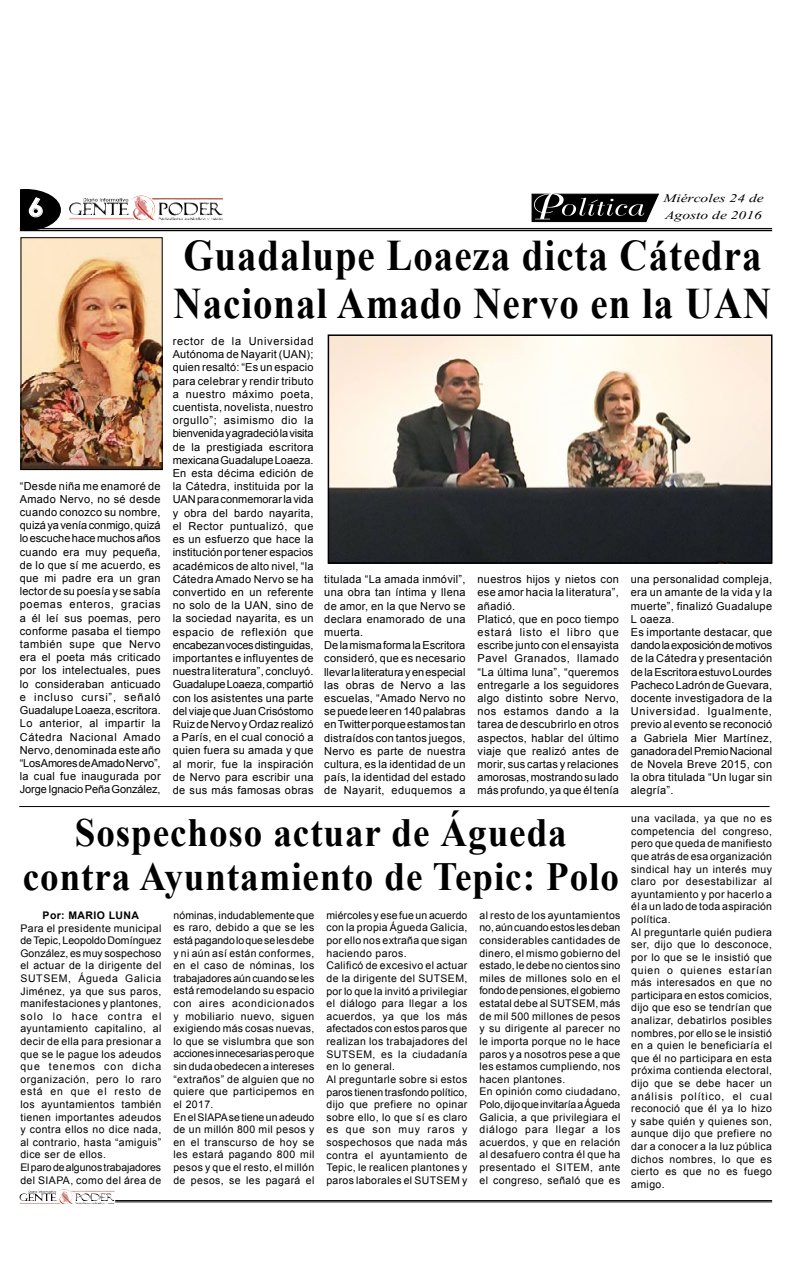
<style>
.page{position:relative;width:792px;height:1276px;background:#fff}
.page>*{position:absolute;margin:0;border:0;box-sizing:border-box;transform-origin:0 0}
.t1{font:700 43.6px/48px "Times New Roman";letter-spacing:.025em;color:#000;scale:.89 1}
.t2{font:700 40px/44px "Times New Roman";letter-spacing:.025em;color:#000;text-align:center;scale:.93 1}
.t3{font:700 25.2px "Century Gothic";color:#fff;scale:1.14 1}
.t4{font:14.6px "Vijaya";color:#000;scale:1.32 1}
.t5{font:11px/13.2px "Arial";letter-spacing:.025em;color:#000}
.t6{font:10.5px/12.6px "Arial";letter-spacing:.04em;color:#000}
.t7{font:700 10.5px "Arial";letter-spacing:.04em;color:#000}
</style>
<div class="page">
<img style="left:58px;top:1189px;width:14px;height:12px">
<img style="left:131px;top:196px;width:23px;height:20px">
<hr style="left:115px;top:1200px;width:657px;height:1px;background:#000">
<hr style="left:115px;top:1201px;width:657px;height:1px;background:#000">
<svg style="left:20px;top:189px;width:41px;height:41px;background:#343434"></svg>
<hr style="left:20px;top:228px;width:752px;height:1px;background:#000">
<hr style="left:20px;top:230px;width:752px;height:1px;background:#000">
<img style="left:331px;top:337px;width:439px;height:224px">
<div style="left:328px;top:334px;width:445px;height:230px;border:2px solid #000"></div>
<hr style="left:20px;top:806px;width:749px;height:1px;background:#000">
<svg style="left:531px;top:193px;width:128px;height:30px;background:#3c3c3c"></svg>
<img style="left:22px;top:239px;width:139px;height:229px">
<div style="left:20px;top:237px;width:143px;height:233px;border:1px solid #000"></div>
<h3 class="t3" style="left:28px;top:188px;width:16px">6</h3>
<p class="t5" style="left:20px;top:479px;width:142px;text-align:justify">“Desde niña me enamoré de Amado Nervo, no sé desde cuando conozco su nombre, quizá ya venía conmigo, quizá lo escuche hace muchos años cuando era muy pequeña, de lo que sí me acuerdo, es que mi padre era un gran lector de su poesía y se sabía poemas enteros, gracias a él leí sus poemas, pero conforme pasaba el tiempo también supe que Nervo era el poeta más criticado por los intelectuales, pues lo consideraban anticuado e incluso cursi”, señaló Guadalupe Loaeza, escritora.<br>Lo anterior, al impartir la Cátedra Nacional Amado Nervo, denominada este año “Los Amores de Amado Nervo”, la cual fue inaugurada por Jorge Ignacio Peña González,</p>
<h3 class="t4" style="left:663px;top:186px;width:78px">Miércoles 24 de</h3>
<h3 class="t4" style="left:665px;top:204px;width:75px">Agosto de 2016</h3>
<h1 class="t1" style="left:174px;top:230px;width:673px">Guadalupe Loaeza dicta Cátedra<br>Nacional Amado Nervo en la UAN</h1>
<p class="t5" style="left:173px;top:334px;width:142px;text-align:justify">rector de la Universidad Autónoma de Nayarit (UAN); quien resaltó: “Es un espacio para celebrar y rendir tributo a nuestro máximo poeta, cuentista, novelista, nuestro orgullo”; asimismo dio la bienvenida y agradeció la visita de la prestigiada escritora mexicana Guadalupe Loaeza.<br>En esta décima edición de la Cátedra, instituida por la UAN para conmemorar la vida y obra del bardo nayarita, el Rector puntualizó, que es un esfuerzo que hace la institución por tener espacios académicos de alto nivel, “la Cátedra Amado Nervo se ha convertido en un referente no solo de la UAN, sino de la sociedad nayarita, es un espacio de reflexión que encabezan voces distinguidas, importantes e influyentes de nuestra literatura”, concluyó.<br>Guadalupe Loaeza, compartió con los asistentes una parte del viaje que Juan Crisóstomo Ruiz de Nervo y Ordaz realizó a París, en el cual conoció a quien fuera su amada y que al morir, fue la inspiración de Nervo para escribir una de sus más famosas obras</p>
<p class="t5" style="left:324px;top:572px;width:143px">titulada “La amada inmóvil”, una obra tan íntima y llena de amor, en la que Nervo se declara enamorado de una muerta.<br>De la misma forma la Escritora consideró, que es necesario llevar la literatura y en especial las obras de Nervo a las escuelas, “Amado Nervo no se puede leer en 140 palabras en Twitter porque estamos tan distraídos con tantos juegos,<br>Nervo es parte de nuestra cultura, es la identidad de un país, la identidad del estado de Nayarit, eduquemos a</p>
<p class="t5" style="left:478px;top:572px;width:143px">nuestros hijos y nietos con ese amor hacia la literatura”, añadió.<br>Platicó, que en poco tiempo estará listo el libro que escribe junto con el ensayista<br>Pavel Granados, llamado “La última luna”, “queremos entregarle a los seguidores algo distinto sobre Nervo, nos estamos dando a la tarea de descubrirlo en otros aspectos, hablar del último viaje que realizó antes de morir, sus cartas y relaciones amorosas, mostrando su lado más profundo, ya que él tenía</p>
<p class="t5" style="left:631px;top:572px;width:143px">una personalidad compleja, era un amante de la vida y la muerte”, finalizó Guadalupe<br>L oaeza.<br>Es importante destacar, que dando la exposición de motivos de la Cátedra y presentación de la Escritora estuvo Lourdes<br>Pacheco Ladrón de Guevara, docente investigadora de la<br>Universidad. Igualmente, previo al evento se reconoció a Gabriela Mier Martínez, ganadora del Premio Nacional de Novela Breve 2015, con la obra titulada “Un lugar sin alegría”.</p>
<h2 class="t2" style="left:23px;top:809px;width:642px">Sospechoso actuar de Águeda contra Ayuntamiento de Tepic: Polo</h2>
<p class="t7" style="left:43px;top:907px;width:98px">Por: MARIO LUNA</p>
<p class="t6" style="left:20px;top:921px;width:143px">Para el presidente municipal de Tepic, Leopoldo Domínguez<br>González, es muy sospechoso el actuar de la dirigente del<br>SUTSEM, Águeda Galicia<br>Jiménez, ya que sus paros, manifestaciones y plantones, solo lo hace contra el ayuntamiento capitalino, al decir de ella para presionar a que se le pague los adeudos que tenemos con dicha organización, pero lo raro está en que el resto de los ayuntamientos también tienen importantes adeudos y contra ellos no dice nada, al contrario, hasta “amiguis” dice ser de ellos.<br>El paro de algunos trabajadores del SIAPA, como del área de</p>
<p class="t6" style="left:173px;top:908px;width:143px">nóminas, indudablemente que es raro, debido a que se les está pagando lo que se les debe y ni aún así están conformes, en el caso de nóminas, los trabajadores aún cuando se les está remodelando su espacio con aires acondicionados y mobiliario nuevo, siguen exigiendo más cosas nuevas, lo que se vislumbra que son acciones innecesarias pero que sin duda obedecen a intereses “extraños” de alguien que no quiere que participemos en el 2017.<br>En el SIAPA se tiene un adeudo de un millón 800 mil pesos y en el transcurso de hoy se les estará pagando 800 mil pesos y que el resto, el millón de pesos, se les pagará el</p>
<p class="t6" style="left:326px;top:908px;width:143px">miércoles y ese fue un acuerdo con la propia Águeda Galicia, por ello nos extraña que sigan haciendo paros.<br>Calificó de excesivo el actuar de la dirigente del SUTSEM, por lo que la invitó a privilegiar el diálogo para llegar a los acuerdos, ya que los más afectados con estos paros que realizan los trabajadores del<br>SUTSEM, es la ciudadanía en lo general.<br>Al preguntarle sobre si estos paros tienen trasfondo político, dijo que prefiere no opinar sobre ello, lo que sí es claro es que son muy raros y sospechosos que nada más contra el ayuntamiento de<br>Tepic, le realicen plantones y paros laborales el SUTSEM y</p>
<p class="t6" style="left:479px;top:909px;width:143px">al resto de los ayuntamientos no, aún cuando estos les deban considerables cantidades de dinero, el mismo gobierno del estado, le debe no cientos sino miles de millones solo en el fondo de pensiones, el gobierno estatal debe al SUTSEM, más de mil 500 millones de pesos y su dirigente al parecer no le importa porque no le hace paros y a nosotros pese a que les estamos cumpliendo, nos hacen plantones.<br>En opinión como ciudadano,<br>Polo, dijo que invitaría a Águeda<br>Galicia, a que privilegiara el diálogo para llegar a los acuerdos, y que en relación al desafuero contra él que ha presentado el SITEM, ante el congreso, señaló que es</p>
<p class="t6" style="left:631px;top:812px;width:142px">una vacilada, ya que no es competencia del congreso, pero que queda de manifiesto que atrás de esa organización sindical hay un interés muy claro por desestabilizar al ayuntamiento y por hacerlo a él a un lado de toda aspiración política.<br>Al preguntarle quién pudiera ser, dijo que lo desconoce, por lo que se le insistió que quien o quienes estarían más interesados en que no participara en estos comicios, dijo que eso se tendrían que analizar, debatirlos posibles nombres, por ello se le insistió en a quien le beneficiaría el que él no participara en esta próxima contienda electoral, dijo que se debe hacer un análisis político, el cual reconoció que él ya lo hizo y sabe quién y quienes son, aunque dijo que prefiere no dar a conocer a la luz pública dichos nombres, lo que es cierto es que no es fuego amigo.</p>
</div>
